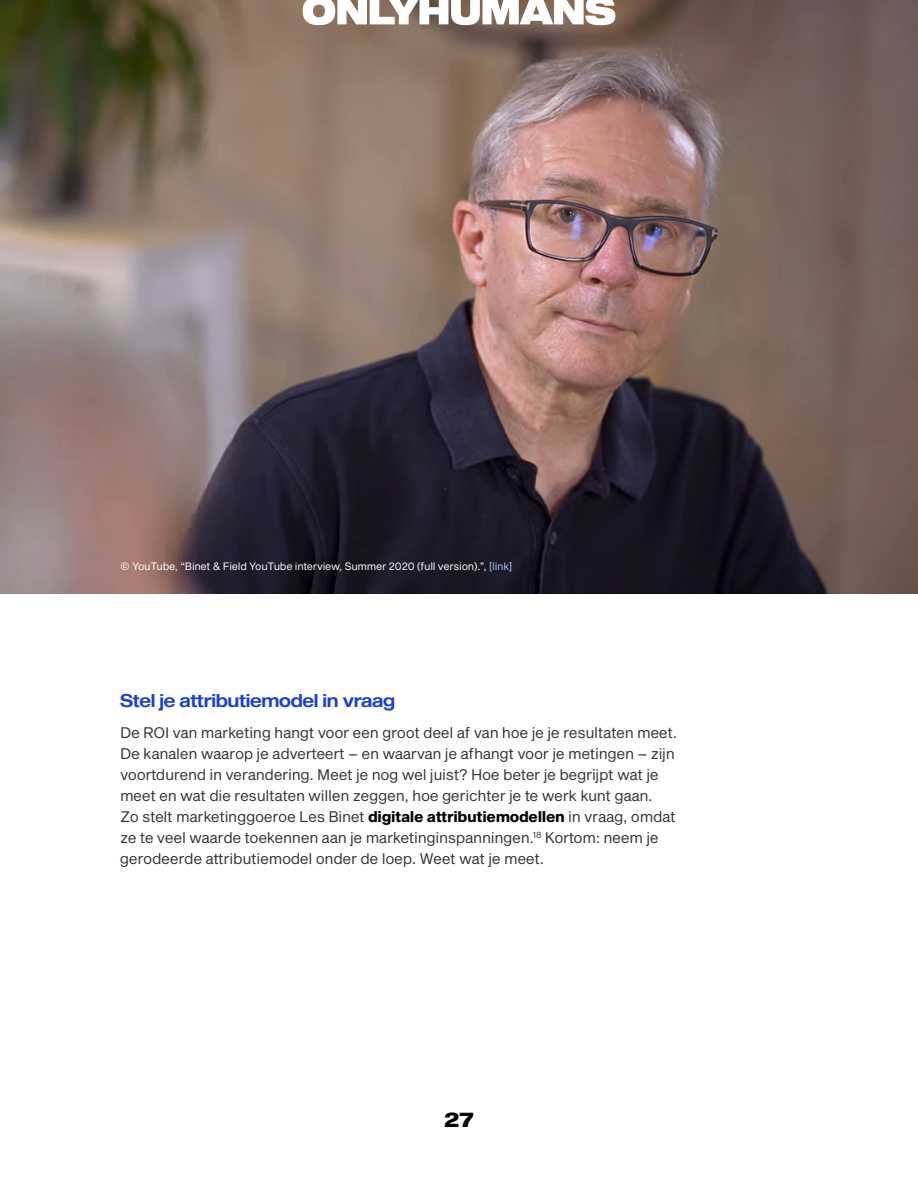
<style>
.page{position:relative;width:918px;height:1188px;background:#fff}
.page>*{position:absolute;margin:0;border:0;box-sizing:border-box;transform-origin:0 0}
.t1{font:700 20.7px "Shapiro Headline";color:#000}
.t2{font:500 18px "Shapiro Headline";letter-spacing:-.02em;color:#1c42cc}
.t3{font:15px/21px "Shapiro";letter-spacing:-.02em;color:#333}
.t4{font:10.5px "Shapiro";letter-spacing:-.02em;color:#fff}
.s1{color:#aac6f9}
.s2{font-weight:700;color:#000}
</style>
<div class="page">
<img style="left:0;top:0;width:918px;height:594px">
<svg style="left:303px;top:0;width:312px;height:25px"></svg>
<p class="t4" style="left:120px;top:559px;width:394px">© YouTube, “Binet &amp; Field YouTube interview, Summer 2020 (full version).”, <span class="s1">[link]</span></p>
<p class="t2" style="left:120px;top:687px;width:277px">Stel je attributiemodel in vraag</p>
<p class="t3" style="left:120px;top:723px;width:559px">De ROI van marketing hangt voor een groot deel af van hoe je je resultaten meet.<br>De kanalen waarop je adverteert – en waarvan je afhangt voor je metingen – zijn voortdurend in verandering. Meet je nog wel juist? Hoe beter je begrijpt wat je meet en wat die resultaten willen zeggen, hoe gerichter je te werk kunt gaan.<br>Zo stelt marketinggoeroe Les Binet <span class="s2">digitale attributiemodellen</span> in vraag, omdat ze te veel waarde toekennen aan je marketinginspanningen.<sup>18</sup> Kortom: neem je gerodeerde attributiemodel onder de loep. Weet wat je meet.</p>
<h1 class="t1" style="left:444px;top:1104px;width:31px">27</h1>
</div>
